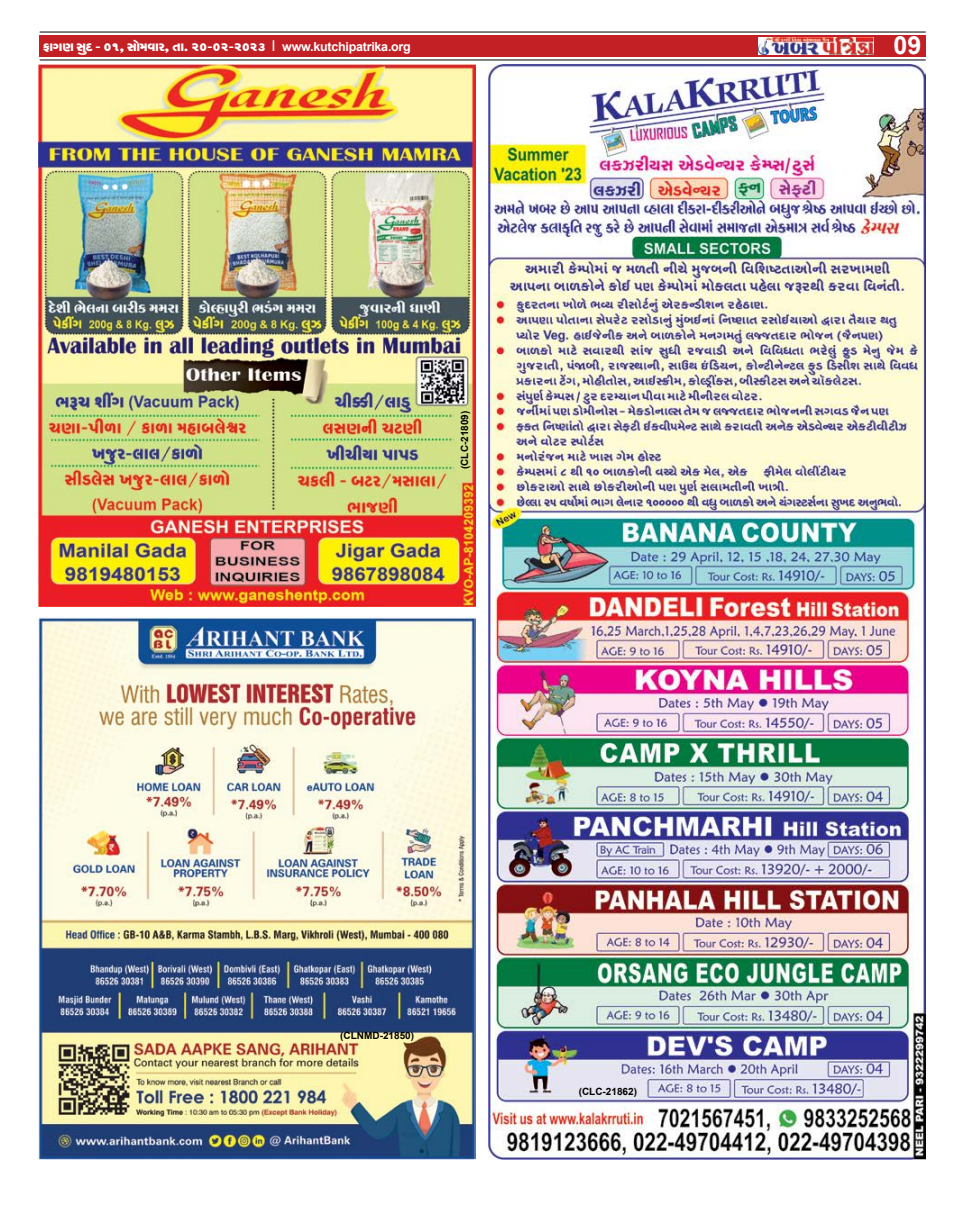
<style>
.page{position:relative;width:964px;height:1205px;background:#fff}
.page>*{position:absolute;margin:0;border:0;box-sizing:border-box;transform-origin:0 0}
.t1{font:700 25px "Arial";color:#fff}
.t2{font:15px "SHREE GUJ7";letter-spacing:-.02em;color:#fff}
.t3{font:700 10px "Arial";color:#000}
.s1{font-family:"Arial"}
.s2{font-family:"Arial";font-weight:700;font-size:12.5px}
</style>
<div class="page">
<hr style="left:40px;top:59px;width:886px;height:1px;background:#000">
<div style="left:40px;top:35px;width:713px;height:22px;background:#c22025"></div>
<hr style="left:40px;top:32px;width:886px;height:1px;background:#000">
<div style="left:753px;top:35px;width:173px;height:22px;background:#c22025"></div>
<img style="left:758px;top:38px;width:116px;height:16px">
<img style="left:39px;top:64px;width:437px;height:542px">
<img style="left:488px;top:64px;width:437px;height:1095px">
<img style="left:39px;top:617px;width:437px;height:542px">
<p class="t2" style="left:43px;top:39px;width:369px">apNZ kyv$ - 01, kp¡dhpf, sp. 20-02-2023 <span class="s1">I</span> <span class="s2">www.kutchipatrika.org</span></p>
<h1 class="t1" style="left:893px;top:28px;width:29px">09</h1>
<p class="t3" style="left:457px;top:469px;width:60px;rotate:-90deg">(CLC-21809)</p>
<p class="t3" style="left:340px;top:1029px;width:75px">(CLNMD-21850)</p>
<p class="t3" style="left:579px;top:1085px;width:60px">(CLC-21862)</p>
</div>
